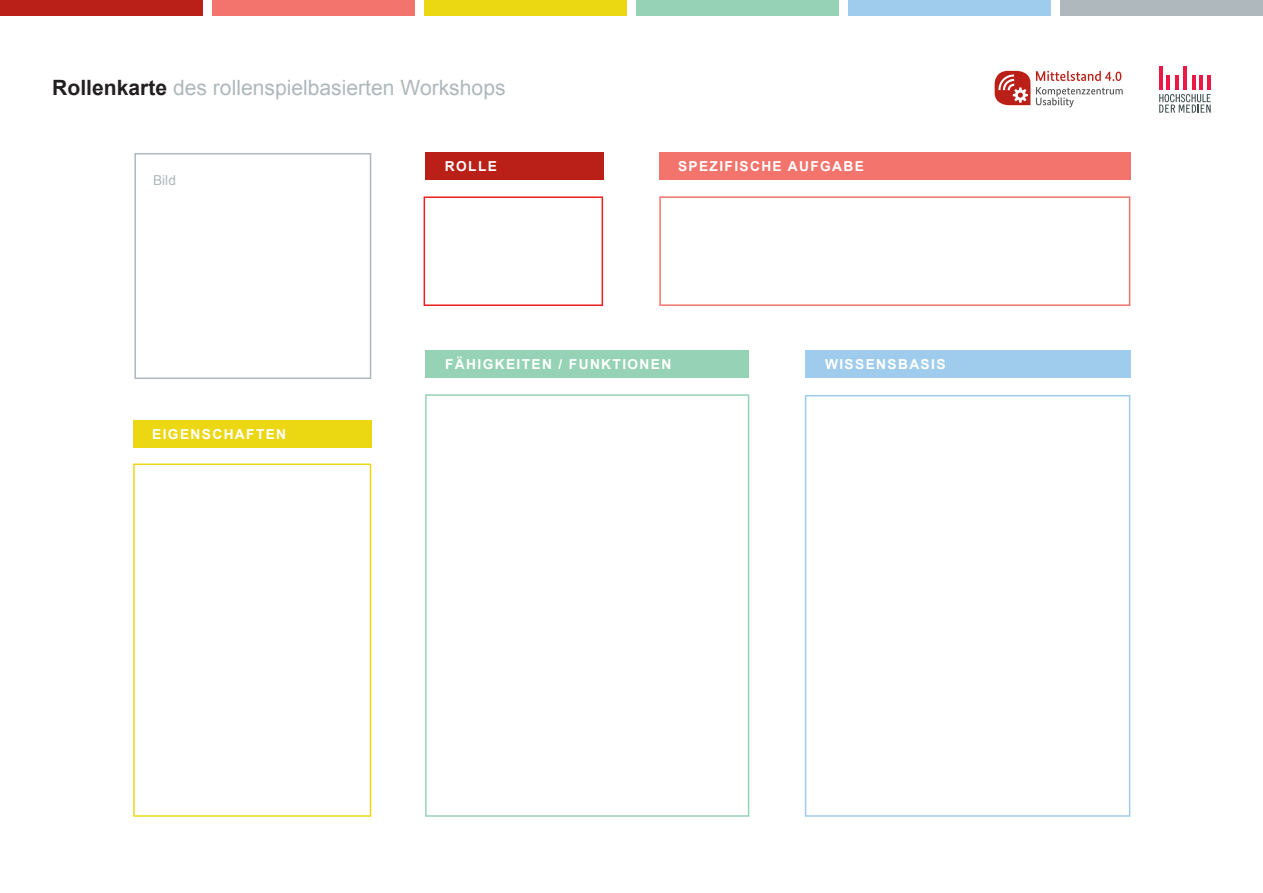
<style>
.page{position:relative;width:1263px;height:893px;background:#fff}
.page>*{position:absolute;margin:0;border:0;box-sizing:border-box;transform-origin:0 0}
.t1{font:21.15px "Arial";color:#afb8bc}
.t2{font:700 13.8px "Arial";letter-spacing:.1em;color:#fff}
.t3{font:13.8px "Arial";color:#afb8bc}
.s1{font-weight:700;color:#231f20}
</style>
<div class="page">
<svg style="left:424px;top:196px;width:179px;height:110px"></svg>
<div style="left:425px;top:152px;width:178px;height:27px;background:#bb2018"></div>
<svg style="left:659px;top:196px;width:471px;height:110px"></svg>
<svg style="left:134px;top:153px;width:237px;height:226px"></svg>
<div style="left:659px;top:152px;width:471px;height:27px;background:#f2746c"></div>
<svg style="left:425px;top:394px;width:324px;height:423px"></svg>
<div style="left:425px;top:350px;width:324px;height:27px;background:#96d2b5"></div>
<svg style="left:805px;top:395px;width:325px;height:422px"></svg>
<div style="left:805px;top:350px;width:325px;height:27px;background:#9fcbec"></div>
<svg style="left:133px;top:463px;width:238px;height:354px"></svg>
<div style="left:133px;top:420px;width:238px;height:28px;background:#ecd713"></div>
<hr style="left:1159px;top:67px;width:3px;height:23px;background:#ed1845">
<hr style="left:1167px;top:75px;width:3px;height:15px;background:#ed1845">
<hr style="left:1176px;top:75px;width:3px;height:15px;background:#ed1845">
<hr style="left:1183px;top:67px;width:3px;height:23px;background:#ed1845">
<hr style="left:1192px;top:75px;width:3px;height:15px;background:#ed1845">
<hr style="left:1200px;top:75px;width:3px;height:15px;background:#ed1845">
<hr style="left:1207px;top:75px;width:4px;height:15px;background:#ed1845">
<svg style="left:1159px;top:94px;width:52px;height:19px"></svg>
<svg style="left:1036px;top:71px;width:85px;height:10px"></svg>
<svg style="left:1036px;top:87px;width:87px;height:20px"></svg>
<svg style="left:995px;top:71px;width:35px;height:34px"></svg>
<div style="left:0;top:0;width:202px;height:15px;background:#bb2018"></div>
<div style="left:212px;top:0;width:202px;height:15px;background:#f2746c"></div>
<div style="left:424px;top:0;width:202px;height:15px;background:#ecd713"></div>
<div style="left:636px;top:0;width:203px;height:15px;background:#96d2b5"></div>
<div style="left:849px;top:0;width:202px;height:15px;background:#9fcbec"></div>
<div style="left:1061px;top:0;width:202px;height:15px;background:#afb8bc"></div>
<h1 class="t1" style="left:52px;top:75px;width:455px"><span class="s1">Rollenkarte</span> des rollenspielbasierten Workshops</h1>
<p class="t3" style="left:153px;top:172px;width:24px">Bild</p>
<p class="t2" style="left:445px;top:158px;width:54px">ROLLE</p>
<p class="t2" style="left:678px;top:158px;width:187px">SPEZIFISCHE AUFGABE</p>
<p class="t2" style="left:152px;top:427px;width:135px">EIGENSCHAFTEN</p>
<p class="t2" style="left:445px;top:356px;width:228px">FÄHIGKEITEN / FUNKTIONEN</p>
<p class="t2" style="left:825px;top:356px;width:122px">WISSENSBASIS</p>
</div>
